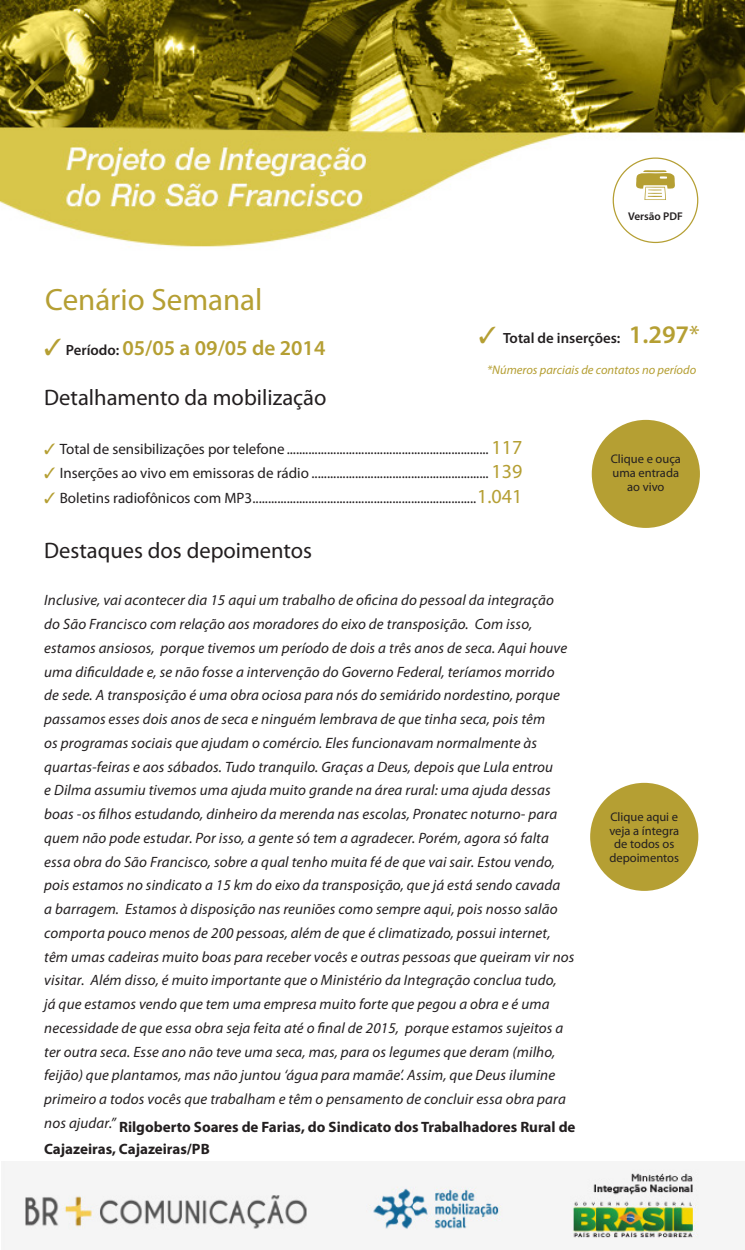
<style>
.page{position:relative;width:745px;height:1250px;background:#fff}
.page>*{position:absolute;margin:0;border:0;box-sizing:border-box;transform-origin:0 0}
.t1{font:30.88px "Myriad Pro";color:#b59f33}
.titulo_18{font:22.5px "Myriad Pro";color:#231f20}
.t2{font:600 21.25px "Myriad Pro";color:#b59f33}
.depoimento{font:italic 15px/23.8px "Myriad Pro";letter-spacing:.01em;color:#231f20}
.t3{font:15px "Myriad Pro";color:#231f20}
.depoimento-2{font:700 15px/22.5px "Myriad Pro";color:#231f20}
.t4{font:600 14.75px "Myriad Pro";color:#231f20}
.t5{font:12.5px/13.8px "Myriad Pro";color:#231f20;text-align:center}
.t6{font:italic 12.5px "Myriad Pro";color:#b59f33}
.t7{font:600 11.25px "Myriad Pro";color:#231f20}
.s1{font-size:14.75px;color:#231f20}
.s2{color:#b59f33}
.s3{font-size:25.38px;color:#b59f33}
.s4{font-weight:400;font-size:25.38px;color:#b59f33}
.s5{font-size:20px;color:#b59f33}
</style>
<div class="page">
<div style="left:589px;top:783px;width:108px;height:108px;background:#b59f33;border-radius:50%"></div>
<div style="left:591px;top:420px;width:108px;height:108px;background:#b59f33;border-radius:50%"></div>
<img style="left:0;top:0;width:744px;height:247px">
<svg style="left:635px;top:170px;width:39px;height:30px"></svg>
<img style="left:3px;top:1162px;width:696px;height:88px">
<p class="t1" style="left:45px;top:283px;width:219px">Cenário Semanal</p>
<p class="t2" style="left:44px;top:337px;width:282px">✓ <span class="s1">Período:</span> 05/05 a 09/05 de 2014</p>
<p class="t7" style="left:627px;top:210px;width:56px">Versão PDF</p>
<p class="t4" style="left:478px;top:330px;width:222px"><span class="s2">✓</span> Total de inserções: <span class="s3">1.297</span><span class="s4">*</span></p>
<p class="t6" style="left:486px;top:363px;width:211px">*Números parciais de contatos no período</p>
<p class="titulo_18" style="left:44px;top:386px;width:283px">Detalhamento da mobilização</p>
<p class="t3" style="left:44px;top:440px;width:479px"><span class="s2">✓</span> Total de sensibilizações por telefone ................................................................. <span class="s5">117</span></p>
<p class="t3" style="left:44px;top:465px;width:479px"><span class="s2">✓</span> Inserções ao vivo em emissoras de rádio ......................................................... <span class="s5">139</span></p>
<p class="t3" style="left:44px;top:490px;width:479px"><span class="s2">✓</span> Boletins radiofônicos com MP3........................................................................<span class="s5">1.041</span></p>
<p class="titulo_18" style="left:44px;top:538px;width:269px">Destaques dos depoimentos</p>
<p class="depoimento" style="left:44px;top:589px;width:531px">Inclusive, vai acontecer dia 15 aqui um trabalho de oficina do pessoal da integração<br>do São Francisco com relação aos moradores do eixo de transposição. Com isso, estamos ansiosos, porque tivemos um período de dois a três anos de seca. Aqui houve uma dificuldade e, se não fosse a intervenção do Governo Federal, teríamos morrido<br>de sede. A transposição é uma obra ociosa para nós do semiárido nordestino, porque passamos esses dois anos de seca e ninguém lembrava de que tinha seca, pois têm<br>os programas sociais que ajudam o comércio. Eles funcionavam normalmente às quartas-feiras e aos sábados. Tudo tranquilo. Graças a Deus, depois que Lula entrou<br>e Dilma assumiu tivemos uma ajuda muito grande na área rural: uma ajuda dessas boas -os filhos estudando, dinheiro da merenda nas escolas, Pronatec noturno- para quem não pode estudar. Por isso, a gente só tem a agradecer. Porém, agora só falta essa obra do São Francisco, sobre a qual tenho muita fé de que vai sair. Estou vendo, pois estamos no sindicato a 15 km do eixo da transposição, que já está sendo cavada<br>a barragem. Estamos à disposição nas reuniões como sempre aqui, pois nosso salão comporta pouco menos de 200 pessoas, além de que é climatizado, possui internet, têm umas cadeiras muito boas para receber vocês e outras pessoas que queiram vir nos visitar. Além disso, é muito importante que o Ministério da Integração conclua tudo,<br>já que estamos vendo que tem uma empresa muito forte que pegou a obra e é uma necessidade de que essa obra seja feita até o final de 2015, porque estamos sujeitos a ter outra seca. Esse ano não teve uma seca, mas, para os legumes que deram (milho, feijão) que plantamos, mas não juntou ‘água para mamãe’. Assim, que Deus ilumine primeiro a todos vocês que trabalham e têm o pensamento de concluir essa obra para</p>
<p class="depoimento-2" style="left:44px;top:1116px;width:532px"><sup>nos</sup> <sup>ajudar.”</sup> Rilgoberto Soares de Farias, do Sindicato dos Trabalhadores Rural de<br>Cajazeiras, Cajazeiras/PB</p>
<p class="t5" style="left:610px;top:452px;width:72px">Clique e ouça uma entrada ao vivo</p>
<p class="t5" style="left:609px;top:810px;width:71px">Clique aqui e veja a íntegra de todos os depoimentos</p>
</div>
